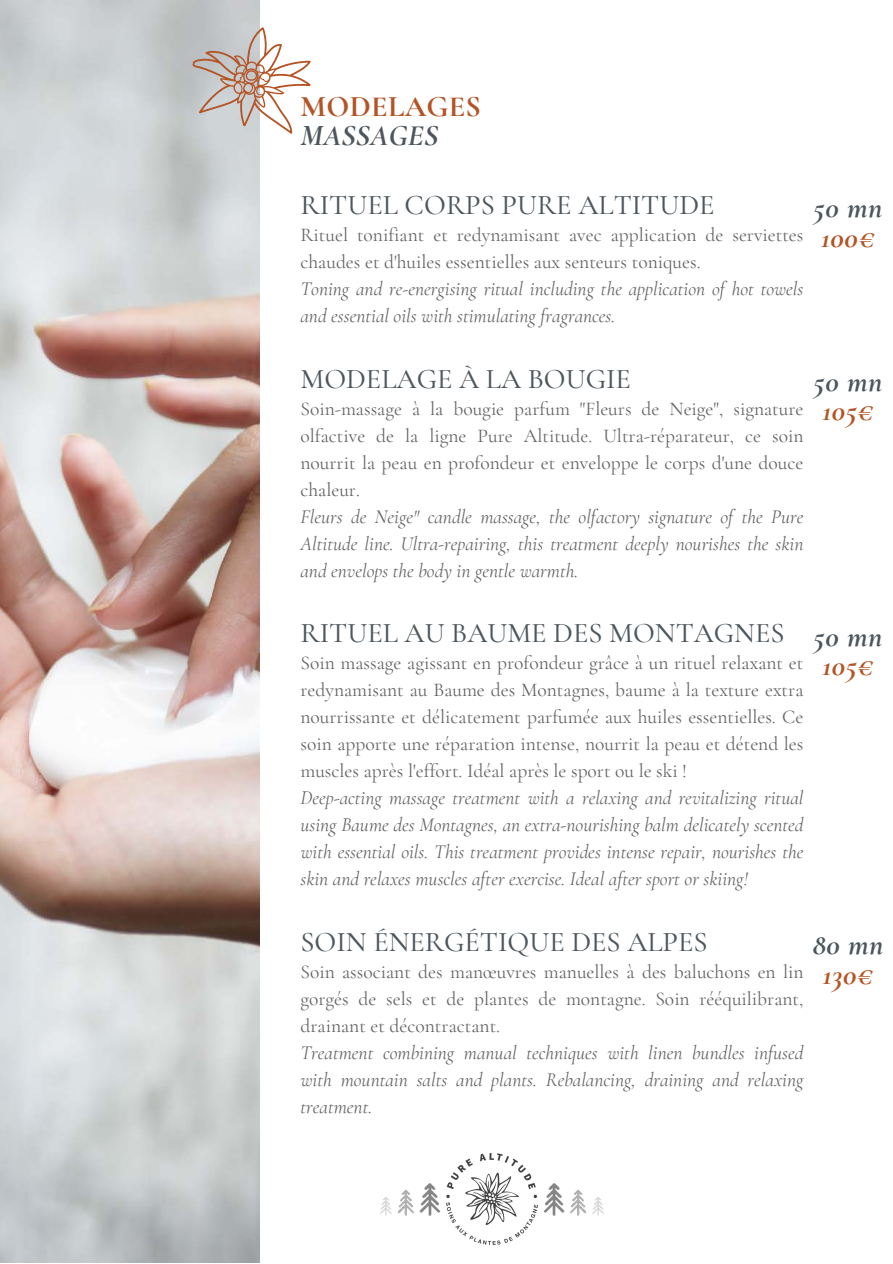
<style>
.page{position:relative;width:893px;height:1264px;background:#fff}
.page>*{position:absolute;margin:0;border:0;box-sizing:border-box;transform-origin:0 0}
.t1{font:italic 700 30px "Cormorant Garamond";letter-spacing:.02em;color:#4c565c}
.t2{font:italic 700 30px "Cormorant Garamond";letter-spacing:.02em;color:#b45425}
.t3{font:700 30px "Cormorant Garamond";letter-spacing:.01em;color:#b45425}
.t4{font:500 28.5px "Cormorant Garamond";color:#4c565c}
.t5{font:19.5px/27px "Cormorant Garamond";color:#646363;text-align:justify}
.t6{font:italic 19.5px/27px "Cormorant Garamond";color:#646363;text-align:justify}
</style>
<div class="page">
<img style="left:446px;top:1153px;width:91px;height:91px">
<img style="left:537px;top:1183px;width:67px;height:33px">
<img style="left:380px;top:1183px;width:61px;height:33px">
<img style="left:0;top:0;width:260px;height:1262px">
<svg style="left:182px;top:15px;width:129px;height:123px"></svg>
<p class="t3" style="left:300px;top:88px;width:182px">MODELAGES</p>
<p class="t1" style="left:300px;top:117px;width:139px">MASSAGES</p>
<p class="t4" style="left:300px;top:188px;width:415px">RITUEL CORPS PURE ALTITUDE</p>
<p class="t5" style="left:300px;top:221px;width:504px">Rituel tonifiant et redynamisant avec application de serviettes chaudes et d'huiles essentielles aux senteurs toniques.</p>
<p class="t6" style="left:300px;top:275px;width:504px">Toning and re-energising ritual including the application of hot towels and essential oils with stimulating fragrances.</p>
<p class="t1" style="left:813px;top:190px;width:70px">50 mn</p>
<p class="t2" style="left:821px;top:219px;width:55px">100€</p>
<p class="t4" style="left:300px;top:361px;width:332px">MODELAGE À LA BOUGIE</p>
<p class="t5" style="left:300px;top:395px;width:504px">Soin-massage à la bougie parfum "Fleurs de Neige", signature olfactive de la ligne Pure Altitude. Ultra-réparateur, ce soin nourrit la peau en profondeur et enveloppe le corps d'une douce chaleur.</p>
<p class="t6" style="left:300px;top:503px;width:504px">Fleurs de Neige" candle massage, the olfactory signature of the Pure Altitude line. Ultra-repairing, this treatment deeply nourishes the skin and envelops the body in gentle warmth.</p>
<p class="t1" style="left:813px;top:363px;width:70px">50 mn</p>
<p class="t2" style="left:822px;top:392px;width:53px">105€</p>
<p class="t4" style="left:300px;top:616px;width:485px">RITUEL AU BAUME DES MONTAGNES</p>
<p class="t5" style="left:300px;top:649px;width:504px">Soin massage agissant en profondeur grâce à un rituel relaxant et redynamisant au Baume des Montagnes, baume à la texture extra nourrissante et délicatement parfumée aux huiles essentielles. Ce soin apporte une réparation intense, nourrit la peau et détend les muscles après l'effort. Idéal après le sport ou le ski !</p>
<p class="t6" style="left:300px;top:784px;width:504px">Deep-acting massage treatment with a relaxing and revitalizing ritual using Baume des Montagnes, an extra-nourishing balm delicately scented with essential oils. This treatment provides intense repair, nourishes the skin and relaxes muscles after exercise. Ideal after sport or skiing!</p>
<p class="t1" style="left:813px;top:618px;width:70px">50 mn</p>
<p class="t2" style="left:822px;top:647px;width:53px">105€</p>
<p class="t4" style="left:300px;top:924px;width:408px">SOIN ÉNERGÉTIQUE DES ALPES</p>
<p class="t5" style="left:300px;top:958px;width:504px">Soin associant des manœuvres manuelles à des baluchons en lin gorgés de sels et de plantes de montagne. Soin rééquilibrant, drainant et décontractant.</p>
<p class="t6" style="left:300px;top:1039px;width:504px">Treatment combining manual techniques with linen bundles infused with mountain salts and plants. Rebalancing, draining and relaxing treatment.</p>
<p class="t1" style="left:812px;top:926px;width:72px">80 mn</p>
<p class="t2" style="left:822px;top:955px;width:52px">130€</p>
</div>
